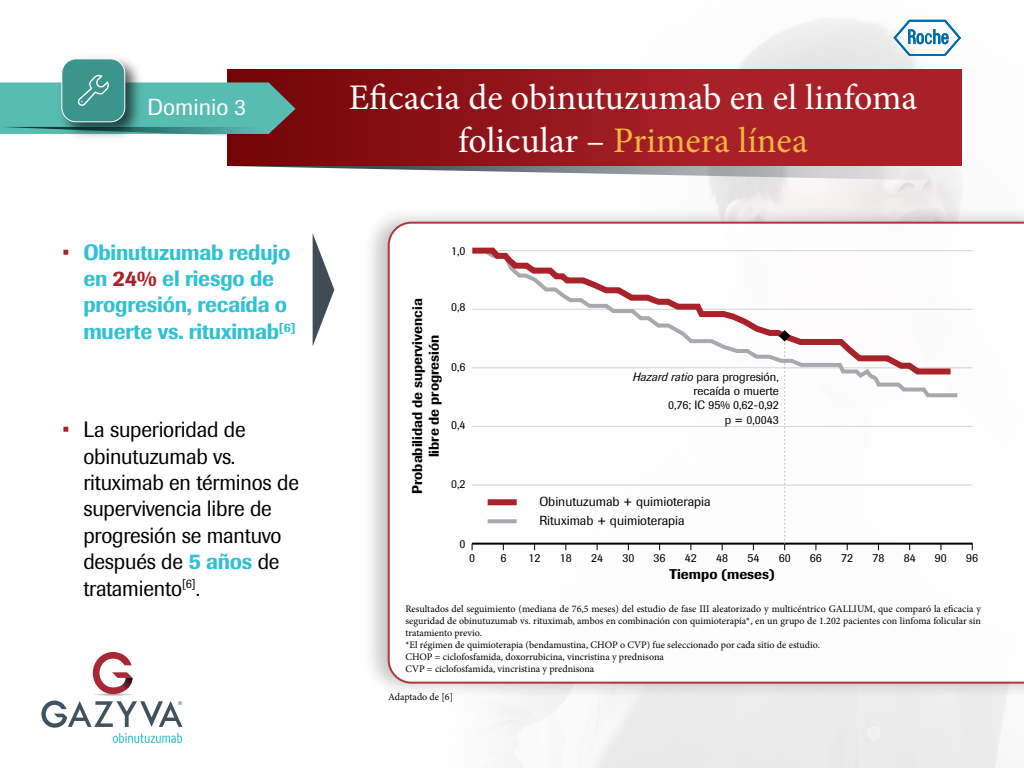
<style>
.page{position:relative;width:1024px;height:768px;background:#fff}
.page>*{position:absolute;margin:0;border:0;box-sizing:border-box;transform-origin:0 0}
.t1{font:36px/43.2px "Minion Pro";color:#fff;text-align:center}
.t2{font:23px "Imago";color:#fff}
.t3{font:22px/26.4px "Imago";letter-spacing:-.01em;color:#000;scale:.96 1}
.t4{font:500 22px/26.4px "Imago";letter-spacing:-.01em;color:#30c1d2;scale:.96 1}
.t5{font:500 14px/16.8px "Imago";color:#000;text-align:center}
.t6{font:13px "Imago";color:#000}
.t7{font:12px/14.4px "Imago";color:#000;text-align:right}
.t8{font:10px/12px "Minion Pro";color:#000}
.s1{font-weight:400;color:#a92129}
.s2{color:#a92129}
.s3{font-weight:500;color:#30c1d2}
.s4{color:#f5b540}
.s5{font-style:italic}
</style>
<div class="page">
<img style="left:392px;top:18px;width:615px;height:750px">
<div style="left:227px;top:70px;width:735px;height:96px;background:linear-gradient(to right,#78080b,#b52730)"></div>
<img style="left:114px;top:58px;width:25px;height:17px">
<div style="left:61px;top:58px;width:64px;height:64px;background:#3b958c;border:1px solid #fff;border-radius:14px"></div>
<svg style="left:0;top:75px;width:296px;height:62px"></svg>
<svg style="left:232px;top:166px;width:730px;height:15px"></svg>
<svg style="left:313px;top:234px;width:21px;height:111px"></svg>
<div style="left:362px;top:206px;width:662px;height:493px;background:#000;opacity:.25"></div>
<svg style="left:387px;top:221px;width:637px;height:464px"></svg>
<hr style="left:472px;top:250px;width:501px;height:1px;background:#d1d3d4">
<hr style="left:472px;top:309px;width:501px;height:1px;background:#d1d3d4">
<hr style="left:472px;top:368px;width:501px;height:1px;background:#d1d3d4">
<hr style="left:472px;top:426px;width:501px;height:1px;background:#d1d3d4">
<hr style="left:472px;top:485px;width:501px;height:1px;background:#d1d3d4">
<hr style="left:472px;top:543px;width:501px;height:2px;background:#000">
<div style="left:488px;top:499px;width:29px;height:6px;background:#a92129"></div>
<svg style="left:488px;top:519px;width:29px;height:4px"></svg>
<svg style="left:469px;top:247px;width:492px;height:152px"></svg>
<svg style="left:466px;top:245px;width:491px;height:132px"></svg>
<svg style="left:779px;top:330px;width:11px;height:220px"></svg>
<svg style="left:94px;top:694px;width:38px;height:2px"></svg>
<svg style="left:93px;top:652px;width:39px;height:42px"></svg>
<svg style="left:41px;top:701px;width:142px;height:42px"></svg>
<svg style="left:894px;top:20px;width:67px;height:36px"></svg>
<h2 class="t2" style="left:147px;top:92px;width:100px">Dominio 3</h2>
<h3 class="t4" style="left:83px;top:239px;width:223px;text-indent:-21px"><span class="s1">•</span> Obinutuzumab redujo en <span class="s2">24%</span> el riesgo de progresión, recaída o muerte vs. rituximab<sup>[6]</sup></h3>
<h3 class="t3" style="left:83px;top:416px;width:226px;text-indent:-21px"><span class="s2">•</span> La superioridad de obinutuzumab vs. rituximab en términos de supervivencia libre de progresión se mantuvo después de <span class="s3">5 años</span> de tratamiento<sup>[6]</sup>.</h3>
<h1 class="t1" style="left:349px;top:76px;width:570px">Eficacia de obinutuzumab en el linfoma folicular – <span class="s4">Primera línea</span></h1>
<p class="t7" style="left:451px;top:244px;width:16px">1,0</p>
<h3 class="t5" style="left:409px;top:494px;width:197px;rotate:-90deg">Probabilidad de supervivencia libre de progresión</h3>
<p class="t7" style="left:451px;top:300px;width:16px">0,8</p>
<p class="t7" style="left:451px;top:360px;width:16px">0,6</p>
<p class="t7" style="left:451px;top:418px;width:16px">0,4</p>
<p class="t7" style="left:451px;top:476px;width:16px">0,2</p>
<p class="t7" style="left:460px;top:536px;width:8px">0</p>
<p class="t7" style="left:633px;top:369px;width:148px"><span class="s5">Hazard ratio</span> para progresión, recaída o muerte<br>0,76; IC 95% 0,62-0,92<br>p = 0,0043</p>
<h3 class="t6" style="left:539px;top:493px;width:173px">Obinutuzumab + quimioterapia</h3>
<h3 class="t6" style="left:539px;top:512px;width:147px">Rituximab + quimioterapia</h3>
<p class="t7" style="left:469px;top:550px;width:8px">0</p>
<p class="t7" style="left:500px;top:550px;width:8px">6</p>
<p class="t7" style="left:529px;top:550px;width:14px">12</p>
<p class="t7" style="left:560px;top:550px;width:14px">18</p>
<p class="t7" style="left:591px;top:550px;width:14px">24</p>
<p class="t7" style="left:622px;top:550px;width:14px">30</p>
<p class="t7" style="left:654px;top:550px;width:14px">36</p>
<p class="t7" style="left:685px;top:550px;width:14px">42</p>
<p class="t7" style="left:716px;top:550px;width:14px">48</p>
<p class="t7" style="left:747px;top:550px;width:14px">54</p>
<p class="t7" style="left:779px;top:550px;width:14px">60</p>
<p class="t7" style="left:810px;top:550px;width:14px">66</p>
<p class="t7" style="left:841px;top:550px;width:14px">72</p>
<p class="t7" style="left:872px;top:550px;width:14px">78</p>
<p class="t7" style="left:904px;top:550px;width:14px">84</p>
<p class="t7" style="left:935px;top:550px;width:14px">90</p>
<p class="t7" style="left:966px;top:550px;width:14px">96</p>
<h3 class="t5" style="left:670px;top:565px;width:107px">Tiempo (meses)</h3>
<p class="t8" style="left:405px;top:603px;width:577px">Resultados del seguimiento (mediana de 76,5 meses) del estudio de fase III aleatorizado y multicéntrico GALLIUM, que comparó la eficacia y seguridad de obinutuzumab vs. rituximab, ambos en combinación con quimioterapia*, en un grupo de 1.202 pacientes con linfoma folicular sin tratamiento previo.<br>*El régimen de quimioterapia (bendamustina, CHOP o CVP) fue seleccionado por cada sitio de estudio.<br>CHOP = ciclofosfamida, doxorrubicina, vincristina y prednisona<br>CVP = ciclofosfamida, vincristina y prednisona</p>
<p class="t8" style="left:388px;top:691px;width:66px">Adaptado de [6]</p>
</div>
